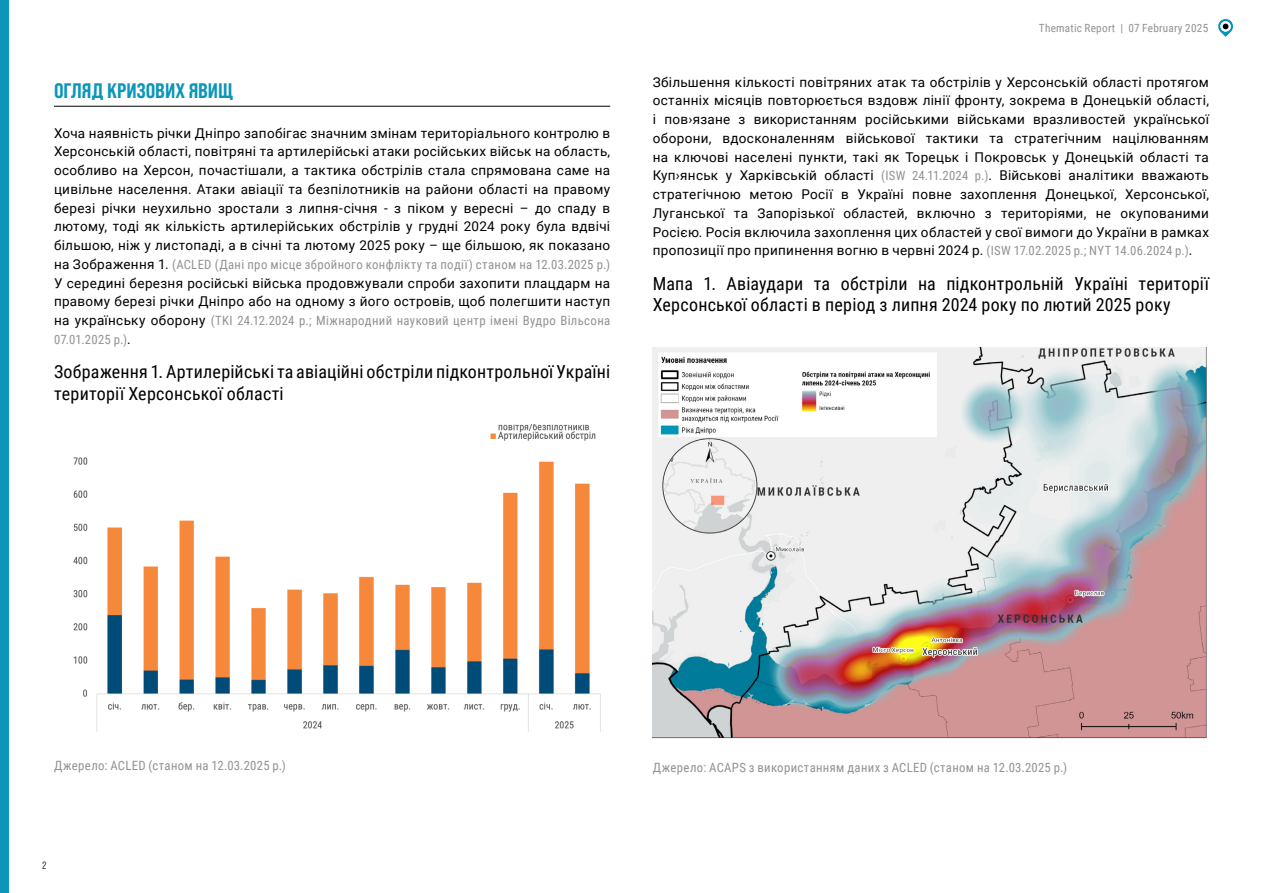
<style>
.page{position:relative;width:1263px;height:893px;background:#fff}
.page>*{position:absolute;margin:0;border:0;box-sizing:border-box;transform-origin:0 0}
.t1{font:21px "Bebas Neue Pro Sm E Eb";color:#0c96ba}
.t2{font:18px/21.6px "Roboto Condensed";letter-spacing:.01em;color:#000}
.t3{font:13.5px/18.8px "Roboto";letter-spacing:.025em;color:#000;text-align:justify}
.t4{font:12.75px/18.8px "Roboto Condensed";letter-spacing:.025em;color:#929292}
.t5{font:11.25px "Roboto Condensed";letter-spacing:.02em;color:#929292}
.t6{font:10.5px "Bebas Neue Pro Middle";color:#000}
.s1{font-family:"Roboto";font-size:13.5px;color:#000}
.s2{font-family:"Roboto Condensed";font-size:12.75px;color:#929292}
</style>
<div class="page">
<svg style="left:1218px;top:19px;width:15px;height:18px"></svg>
<div style="left:0;top:0;width:9px;height:893px;background:#0c96ba"></div>
<hr style="left:54px;top:106px;width:556px;height:1px;background:#000">
<img style="left:73px;top:424px;width:528px;height:308px">
<img style="left:653px;top:347px;width:554px;height:392px">
<h1 class="t1" style="left:54px;top:78px;width:181px">ОГЛЯД КРИЗОВИХ ЯВИЩ</h1>
<p class="t3" style="left:54px;top:123px;width:558px">Хоча наявність річки Дніпро запобігає значним змінам територіального контролю в Херсонській області, повітряні та артилерійські атаки російських військ на область, особливо на Херсон, почастішали, а тактика обстрілів стала спрямована саме на цивільне населення. Атаки авіації та безпілотників на райони області на правому березі річки неухильно зростали з липня-січня - з піком у вересні – до спаду в лютому, тоді як кількість артилерійських обстрілів у грудні 2024 року була вдвічі більшою, ніж у листопаді, а в січні та лютому 2025 року – ще більшою, як показано</p>
<p class="t4" style="left:54px;top:254px;width:558px"><span class="s1">на Зображення 1.</span> (ACLED (Дані про місце збройного конфлікту та події) станом на 12.03.2025 р.)</p>
<p class="t3" style="left:54px;top:273px;width:558px">У середині березня російські війська продовжували спроби захопити плацдарм на правому березі річки Дніпро або на одному з його островів, щоб полегшити наступ</p>
<p class="t4" style="left:54px;top:311px;width:558px"><span class="s1">на українську оборону</span> (TKI 24.12.2024 р.; Міжнародний науковий центр імені Вудро Вільсона<br>07.01.2025 р.)<span class="s1">.</span></p>
<h2 class="t2" style="left:54px;top:360px;width:558px">Зображення 1. Артилерійські та авіаційні обстріли підконтрольної Україні території Херсонської області</h2>
<p class="t5" style="left:1039px;top:20px;width:171px">Thematic Report | 07 February 2025</p>
<p class="t3" style="left:653px;top:72px;width:558px">Збільшення кількості повітряних атак та обстрілів у Херсонській області протягом останніх місяців повторюється вздовж лінії фронту, зокрема в Донецькій області, і пов›язане з використанням російськими військами вразливостей української оборони, вдосконаленням військової тактики та стратегічним націлюванням на ключові населені пункти, такі як Торецьк і Покровськ у Донецькій області та Куп›янськ у Харківській області <span class="s2">(ISW 24.11.2024 р.)</span>. Військові аналітики вважають стратегічною метою Росії в Україні повне захоплення Донецької, Херсонської, Луганської та Запорізької областей, включно з територіями, не окупованими Росією. Росія включила захоплення цих областей у свої вимоги до України в рамках пропозиції про припинення вогню в червні 2024 р. <span class="s2">(ISW 17.02.2025 р.; NYT 14.06.2024 р.)</span>.</p>
<h2 class="t2" style="left:653px;top:272px;width:558px">Мапа 1. Авіаудари та обстріли на підконтрольній Україні території<br>Херсонської області в період з липня 2024 року по лютий 2025 року</h2>
<p class="t4" style="left:54px;top:755px;width:234px">Джерело: ACLED (станом на 12.03.2025 р.)</p>
<p class="t6" style="left:43px;top:859px;width:5px">2</p>
<p class="t4" style="left:653px;top:758px;width:416px">Джерело: ACAPS з використанням даних з ACLED (станом на 12.03.2025 р.)</p>
</div>
